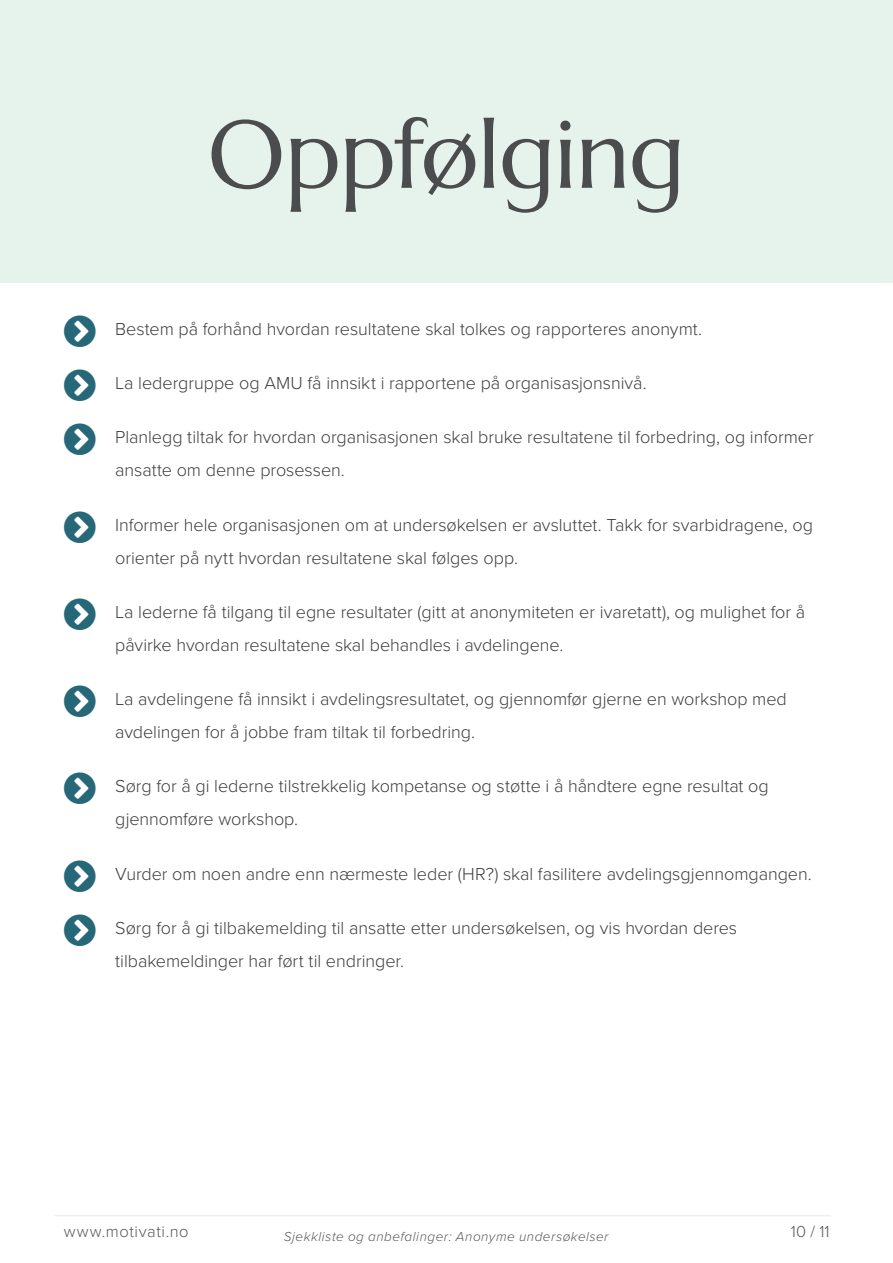
<style>
.page{position:relative;width:893px;height:1263px;background:#fff}
.page>*{position:absolute;margin:0;border:0;box-sizing:border-box;transform-origin:0 0}
.Tittel{font:96px "Marcellus";letter-spacing:-.015em;color:#4b4c4d}
.t1{font:300 18px/33px "Proxima Nova";letter-spacing:-.005em;color:#3e3e3f}
.t2{font:300 16.5px "Proxima Nova";letter-spacing:.035em;color:#57585a}
.t3{font:italic 300 13.5px "Proxima Nova";letter-spacing:.035em;color:#57585a}
</style>
<div class="page">
<hr style="left:55px;top:1215px;width:776px;height:1px;background:#edefed">
<div style="left:0;top:0;width:893px;height:282px;background:#e5f3ec"></div>
<p class="Tittel" style="left:208px;top:94px;width:479px">Oppfølging</p>
<p class="t1" style="left:115px;top:311px;width:588px">Bestem på forhånd hvordan resultatene skal tolkes og rapporteres anonymt.</p>
<p class="t1" style="left:115px;top:366px;width:533px">La ledergruppe og AMU få innsikt i rapportene på organisasjonsnivå.</p>
<p class="t1" style="left:115px;top:420px;width:700px">Planlegg tiltak for hvordan organisasjonen skal bruke resultatene til forbedring, og informer ansatte om denne prosessen.</p>
<p class="t1" style="left:115px;top:507px;width:699px">Informer hele organisasjonen om at undersøkelsen er avsluttet. Takk for svarbidragene, og orienter på nytt hvordan resultatene skal følges opp.</p>
<p class="t1" style="left:115px;top:594px;width:691px">La lederne få tilgang til egne resultater (gitt at anonymiteten er ivaretatt), og mulighet for å påvirke hvordan resultatene skal behandles i avdelingene.</p>
<p class="t1" style="left:115px;top:682px;width:673px">La avdelingene få innsikt i avdelingsresultatet, og gjennomfør gjerne en workshop med avdelingen for å jobbe fram tiltak til forbedring.</p>
<p class="t1" style="left:115px;top:769px;width:655px">Sørg for å gi lederne tilstrekkelig kompetanse og støtte i å håndtere egne resultat og gjennomføre workshop.</p>
<p class="t1" style="left:115px;top:856px;width:698px">Vurder om noen andre enn nærmeste leder (HR?) skal fasilitere avdelingsgjennomgangen.</p>
<p class="t1" style="left:115px;top:910px;width:623px">Sørg for å gi tilbakemelding til ansatte etter undersøkelsen, og vis hvordan deres tilbakemeldinger har ført til endringer.</p>
<p class="t2" style="left:64px;top:1219px;width:126px">www.motivati.no</p>
<p class="t3" style="left:284px;top:1227px;width:326px">Sjekkliste og anbefalinger: Anonyme undersøkelser</p>
<p class="t2" style="left:791px;top:1219px;width:40px">10 / 11</p>
</div>
